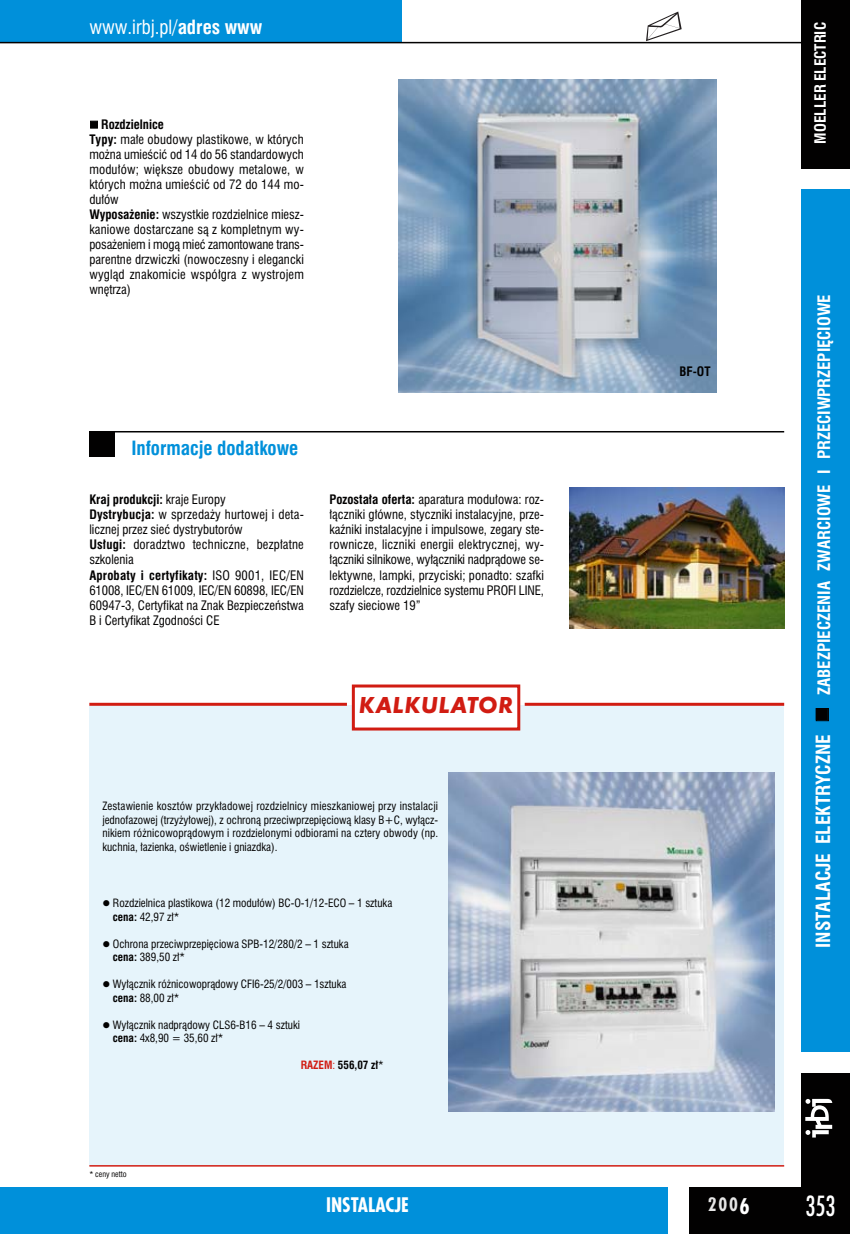
<style>
.page{position:relative;width:851px;height:1234px;background:#fff}
.page>*{position:absolute;margin:0;border:0;box-sizing:border-box;transform-origin:0 0}
.t1{font:27px "Fujiyama";color:#fff;scale:.9 1}
.t2{font:24px "Futura TEE Bold Obli";letter-spacing:.02em;color:#d11c12}
.t3{font:700 19.5px "Fujiyama";color:#fff}
.t4{font:700 18px "Swis 721 Cn PL";color:#fff}
.t5{font:18px "Swis 721 Cn PL";color:#fff}
.t6{font:700 18px "Swis 721 Cn PL";color:#0090da}
.t7{font:700 18px "Fujiyama";color:#e6e6e6}
.t8{font:700 15.75px "Swis 721 Cn PL";color:#fff}
.t9{font:700 14.25px "Swis 721 Cn PL";color:#fff}
.t10{font:12px/15px "Swis 721 Cn PL";color:#020101}
.t11{font:700 12px "Swis 721 Cn PL";color:#020101}
.t12{font:10.5px/13.5px "Swis 721 Cn PL";color:#020101}
.t13{font:700 10.5px "Swis 721 Cn PL";color:#020101}
.t14{font:7.5px "Swis 721 Cn PL";color:#020101}
.s1{font-weight:700}
.s2{color:#d11c12}
.s3{font-weight:400;color:#d11c12}
.s4{font-weight:400}
.s5{font-size:21px;color:#fff}
</style>
<div class="page">
<div style="left:0;top:0;width:401px;height:42px;background:#0090da"></div>
<div style="left:800px;top:0;width:49px;height:168px;background:#020101"></div>
<div style="left:800px;top:1073px;width:49px;height:160px;background:#020101"></div>
<div style="left:688px;top:1186px;width:161px;height:47px;background:#020101"></div>
<svg style="left:805px;top:1098px;width:27px;height:39px"></svg>
<div style="left:800px;top:190px;width:49px;height:861px;background:#0090da"></div>
<hr style="left:0;top:42px;width:805px;height:1px;background:#020101">
<svg style="left:646px;top:12px;width:35px;height:29px"></svg>
<div style="left:0;top:1186px;width:667px;height:47px;background:#0090da"></div>
<div style="left:89px;top:431px;width:26px;height:25px;background:#020101"></div>
<hr style="left:89px;top:431px;width:695px;height:1px;background:#020101">
<img style="left:398px;top:79px;width:318px;height:313px">
<img style="left:569px;top:488px;width:215px;height:140px">
<div style="left:89px;top:704px;width:695px;height:460px;background:#e6f4fb"></div>
<hr style="left:89px;top:1164px;width:695px;height:2px;background:#d11c12">
<svg style="left:89px;top:684px;width:696px;height:47px"></svg>
<img style="left:448px;top:772px;width:326px;height:339px">
<h3 class="t5" style="left:89px;top:20px;width:174px">www.irbj.pl/<span class="s1">adres www</span></h3>
<p class="t10" style="left:89px;top:118px;width:216px;text-indent:12px"><span class="s1">Rozdzielnice<br>Typy:</span> małe obudowy plastikowe, w których można umieścić od 14 do 56 standardowych modułów; większe obudowy metalowe, w których można umieścić od 72 do 144 mo&shy;dułów<br><span class="s1">Wyposażenie:</span> wszystkie rozdzielnice miesz&shy;kaniowe dostarczane są z kompletnym wy&shy;posażeniem i mogą mieć zamontowane trans&shy;parentne drzwiczki (nowoczesny i elegancki wygląd znakomicie współgra z wystrojem wnętrza)</p>
<h3 class="t6" style="left:131px;top:440px;width:168px">Informacje dodatkowe</h3>
<p class="t10" style="left:89px;top:493px;width:216px"><span class="s1">Kraj produkcji:</span> kraje Europy<br><span class="s1">Dystrybucja:</span> w sprzedaży hurtowej i deta&shy;licznej przez sieć dystrybutorów<br><span class="s1">Usługi:</span> doradztwo techniczne, bezpłatne szkolenia<br><span class="s1">Aprobaty i certyfikaty:</span> ISO 9001, IEC/EN 61008, IEC/EN 61009, IEC/EN 60898, IEC/EN 60947-3, Certyfikat na Znak Bezpieczeństwa B i Certyfikat Zgodności CE</p>
<p class="t10" style="left:329px;top:493px;width:216px;text-align:justify"><span class="s1">Pozostała oferta:</span> aparatura modułowa: roz&shy;łączniki główne, styczniki instalacyjne, prze&shy;kaźniki instalacyjne i impulsowe, zegary ste&shy;rownicze, liczniki energii elektrycznej, wy&shy;łączniki silnikowe, wyłączniki nadprądowe se&shy;lektywne, lampki, przyciski; ponadto: szafki rozdzielcze, rozdzielnice systemu PROFI LINE, szafy sieciowe 19”</p>
<h2 class="t2" style="left:359px;top:695px;width:156px">KALKULATOR</h2>
<p class="t12" style="left:102px;top:800px;width:337px;text-align:justify">Zestawienie kosztów przykładowej rozdzielnicy mieszkaniowej przy instalacji jednofazowej (trzyżyłowej), z ochroną przeciwprzepięciową klasy B+C, wyłącz&shy;nikiem różnicowoprądowym i rozdzielonymi odbiorami na cztery obwody (np. kuchnia, łazienka, oświetlenie i gniazdka).</p>
<p class="t12" style="left:113px;top:897px;width:281px">Rozdzielnica plastikowa (12 modułów) BC-O-1/12-ECO – 1 sztuka <span class="s1">cena:</span> 42,97 zł*</p>
<p class="t12" style="left:113px;top:937px;width:237px">Ochrona przeciwprzepięciowa SPB-12/280/2 – 1 sztuka <span class="s1">cena:</span> 389,50 zł*</p>
<p class="t12" style="left:113px;top:978px;width:235px">Wyłącznik różnicowoprądowy CFI6-25/2/003 – 1sztuka <span class="s1">cena:</span> 88,00 zł*</p>
<p class="t12" style="left:113px;top:1018px;width:188px">Wyłącznik nadprądowy CLS6-B16 – 4 sztuki <span class="s1">cena:</span> 4x8,90 = 35,60 zł*</p>
<p class="t13" style="left:300px;top:1060px;width:85px"><span class="s2">RAZEM</span><span class="s3">:</span> 556,07 zł<span class="s4">*</span></p>
<p class="t14" style="left:89px;top:1170px;width:39px">* ceny netto</p>
<p class="t11" style="left:679px;top:366px;width:32px">BF-OT</p>
<p class="t9" style="left:814px;top:143px;width:123px;rotate:-90deg">MOELLER ELECTRIC</p>
<h3 class="t8" style="left:817px;top:694px;width:402px;rotate:-90deg">ZABEZPIECZENIA ZWARCIOWE I PRZECIWPRZEPIĘCIOWE</h3>
<h3 class="t4" style="left:815px;top:947px;width:215px;rotate:-90deg">INSTALACJE ELEKTRYCZNE</h3>
<h3 class="t3" style="left:326px;top:1195px;width:84px">INSTALACJE</h3>
<h3 class="t7" style="left:707px;top:1196px;width:44px">200<span class="s5">6</span></h3>
<h1 class="t1" style="left:805px;top:1193px;width:35px">353</h1>
</div>
